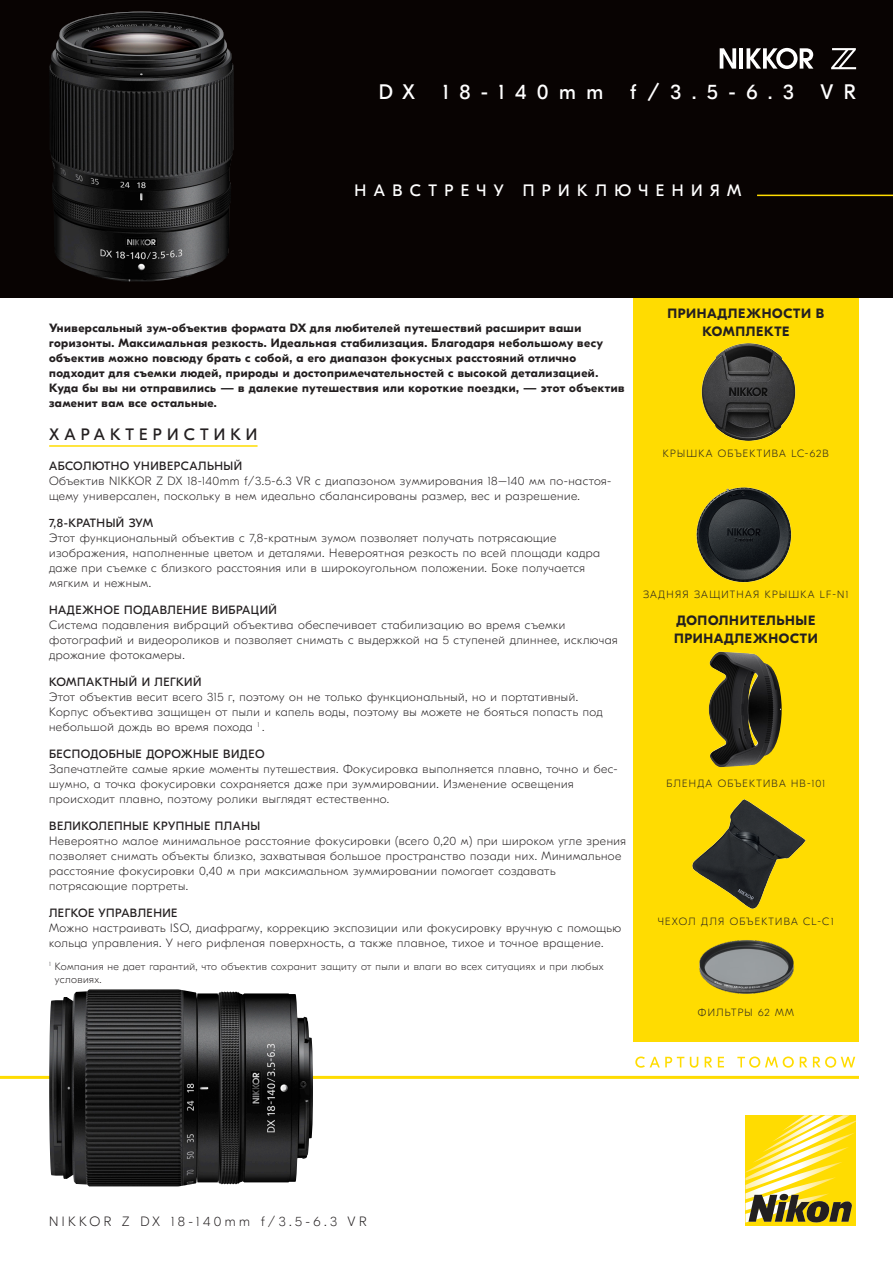
<style>
.page{position:relative;width:893px;height:1263px;background:#fff}
.page>*{position:absolute;margin:0;border:0;box-sizing:border-box;transform-origin:0 0}
.t1{font:21px "GT Eesti Pro Display";letter-spacing:.5em;color:#fff}
.t2{font:16.5px "GT Eesti Pro Display";letter-spacing:.45em;color:#fff}
.t3{font:16.5px "GT Eesti Pro Display";letter-spacing:.31em;color:#231f20}
.t4{font:700 13.5px/18px "GT Eesti Pro Display";letter-spacing:.05em;color:#231f20;text-align:center}
.t5{font:100 13.5px "GT Eesti Pro Display";letter-spacing:.245em;color:#231f20}
.t6{font:100 12px/15px "GT Eesti Pro Display";letter-spacing:.04em;color:#231f20}
.t7{font:700 12px/15px "GT Eesti Pro Display";letter-spacing:.04em;color:#231f20}
.t8{font:12px "GT Eesti Pro Display";letter-spacing:.04em;color:#231f20}
.t9{font:12px "GT Eesti Pro Display";letter-spacing:.01em;color:#231f20}
.t10{font:100 10.5px "GT Eesti Pro Display";letter-spacing:.12em;color:#231f20}
.t11{font:100 10.5px/13.5px "GT Eesti Pro Display";letter-spacing:.04em;color:#231f20}
</style>
<div class="page">
<div style="left:634px;top:298px;width:225px;height:744px;background:#ffdc01"></div>
<div style="left:0;top:0;width:893px;height:298px;background:#080302"></div>
<div style="left:745px;top:1115px;width:111px;height:111px;background:#ffdc01"></div>
<svg style="left:745px;top:1115px;width:111px;height:108px"></svg>
<hr style="left:0;top:1076px;width:859px;height:3px;background:#ffdc01">
<svg style="left:831px;top:48px;width:25px;height:21px"></svg>
<svg style="left:720px;top:48px;width:16px;height:21px"></svg>
<hr style="left:739px;top:48px;width:4px;height:21px;background:#fff">
<svg style="left:746px;top:48px;width:67px;height:21px"></svg>
<img style="left:709px;top:652px;width:73px;height:115px">
<img style="left:701px;top:343px;width:95px;height:98px">
<img style="left:696px;top:487px;width:96px;height:96px">
<img style="left:692px;top:799px;width:114px;height:104px">
<img style="left:699px;top:903px;width:95px;height:91px">
<img style="left:49px;top:12px;width:185px;height:270px">
<hr style="left:49px;top:445px;width:209px;height:2px;background:#ffdc01">
<svg style="left:635px;top:1056px;width:49px;height:12px"></svg>
<svg style="left:690px;top:1057px;width:8px;height:11px"></svg>
<svg style="left:705px;top:1057px;width:7px;height:10px"></svg>
<svg style="left:718px;top:1057px;width:6px;height:10px"></svg>
<svg style="left:737px;top:1056px;width:57px;height:12px"></svg>
<svg style="left:800px;top:1057px;width:7px;height:10px"></svg>
<svg style="left:813px;top:1056px;width:42px;height:12px"></svg>
<hr style="left:757px;top:195px;width:136px;height:1px;background:#ffdc01">
<img style="left:49px;top:989px;width:264px;height:197px">
<p class="t1" style="left:379px;top:80px;width:38px">D X</p>
<p class="t1" style="left:442px;top:80px;width:162px">18-140mm</p>
<p class="t1" style="left:630px;top:80px;width:165px">f/3.5-6.3</p>
<p class="t1" style="left:820px;top:80px;width:37px">V R</p>
<p class="t2" style="left:355px;top:181px;width:388px">НАВСТРЕЧУ ПРИКЛЮЧЕНИЯМ</p>
<p class="t7" style="left:49px;top:321px;width:577px">Универсальный зум-объектив формата DX для любителей путешествий расширит ваши горизонты. Максимальная резкость. Идеальная стабилизация. Благодаря небольшому весу объектив можно повсюду брать с собой, а его диапазон фокусных расстояний отлично подходит для съемки людей, природы и достопримечательностей с высокой детализацией.<br>Куда бы вы ни отправились — в далекие путешествия или короткие поездки, — этот объектив заменит вам все остальные.</p>
<p class="t3" style="left:49px;top:426px;width:210px">ХАРАКТЕРИСТИКИ</p>
<p class="t8" style="left:49px;top:460px;width:195px">АБСОЛЮТНО УНИВЕРСАЛЬНЫЙ</p>
<p class="t6" style="left:49px;top:474px;width:564px">Объектив NIKKOR Z DX 18-140mm f/3.5-6.3 VR с диапазоном зуммирования 18–140 мм по-настоя&shy;щему универсален, поскольку в нем идеально сбалансированы размер, вес и разрешение.</p>
<p class="t9" style="left:49px;top:517px;width:106px">7,8-КРАТНЫЙ ЗУМ</p>
<p class="t6" style="left:49px;top:531px;width:552px">Этот функциональный объектив с 7,8-кратным зумом позволяет получать потрясающие изображения, наполненные цветом и деталями. Невероятная резкость по всей площади кадра даже при съемке с близкого расстояния или в широкоугольном положении. Боке получается мягким и нежным.</p>
<p class="t8" style="left:49px;top:604px;width:229px">НАДЕЖНОЕ ПОДАВЛЕНИЕ ВИБРАЦИЙ</p>
<p class="t6" style="left:49px;top:618px;width:570px">Система подавления вибраций объектива обеспечивает стабилизацию во время съемки фотографий и видеороликов и позволяет снимать с выдержкой на 5 ступеней длиннее, исключая дрожание фотокамеры.</p>
<p class="t8" style="left:49px;top:676px;width:154px">КОМПАКТНЫЙ И ЛЕГКИЙ</p>
<p class="t6" style="left:49px;top:690px;width:555px">Этот объектив весит всего 315 г, поэтому он не только функциональный, но и портативный.<br>Корпус объектива защищен от пыли и капель воды, поэтому вы можете не бояться попасть под небольшой дождь во время похода <sup>1</sup> .</p>
<p class="t8" style="left:49px;top:748px;width:217px">БЕСПОДОБНЫЕ ДОРОЖНЫЕ ВИДЕО</p>
<p class="t6" style="left:49px;top:762px;width:570px">Запечатлейте самые яркие моменты путешествия. Фокусировка выполняется плавно, точно и бес&shy;шумно, а точка фокусировки сохраняется даже при зуммировании. Изменение освещения происходит плавно, поэтому ролики выглядят естественно.</p>
<p class="t8" style="left:49px;top:820px;width:213px">ВЕЛИКОЛЕПНЫЕ КРУПНЫЕ ПЛАНЫ</p>
<p class="t6" style="left:49px;top:834px;width:578px">Невероятно малое минимальное расстояние фокусировки (всего 0,20 м) при широком угле зрения позволяет снимать объекты близко, захватывая большое пространство позади них. Минимальное расстояние фокусировки 0,40 м при максимальном зуммировании помогает создавать потрясающие портреты.</p>
<p class="t8" style="left:49px;top:907px;width:130px">ЛЕГКОЕ УПРАВЛЕНИЕ</p>
<p class="t6" style="left:49px;top:921px;width:574px">Можно настраивать ISO, диафрагму, коррекцию экспозиции или фокусировку вручную с помощью кольца управления. У него рифленая поверхность, а также плавное, тихое и точное вращение.</p>
<p class="t11" style="left:55px;top:960px;width:550px;text-indent:-6px"><sup>1</sup> Компания не дает гарантий, что объектив сохранит защиту от пыли и влаги во всех ситуациях и при любых условиях.</p>
<p class="t4" style="left:667px;top:305px;width:159px">ПРИНАДЛЕЖНОСТИ В<br>КОМПЛЕКТЕ</p>
<p class="t10" style="left:663px;top:447px;width:167px">КРЫШКА ОБЪЕКТИВА LC-62B</p>
<p class="t10" style="left:643px;top:589px;width:207px">ЗАДНЯЯ ЗАЩИТНАЯ КРЫШКА LF-N1</p>
<p class="t4" style="left:674px;top:611px;width:145px;text-align:left">ДОПОЛНИТЕЛЬНЫЕ<br>ПРИНАДЛЕЖНОСТИ</p>
<p class="t10" style="left:667px;top:778px;width:160px">БЛЕНДА ОБЪЕКТИВА HB-101</p>
<p class="t10" style="left:658px;top:915px;width:177px">ЧЕХОЛ ДЛЯ ОБЪЕКТИВА CL-C1</p>
<p class="t10" style="left:698px;top:1006px;width:98px">ФИЛЬТРЫ 62 ММ</p>
<p class="t5" style="left:49px;top:1214px;width:319px">NIKKOR Z DX 18-140mm f/3.5-6.3 VR</p>
</div>
